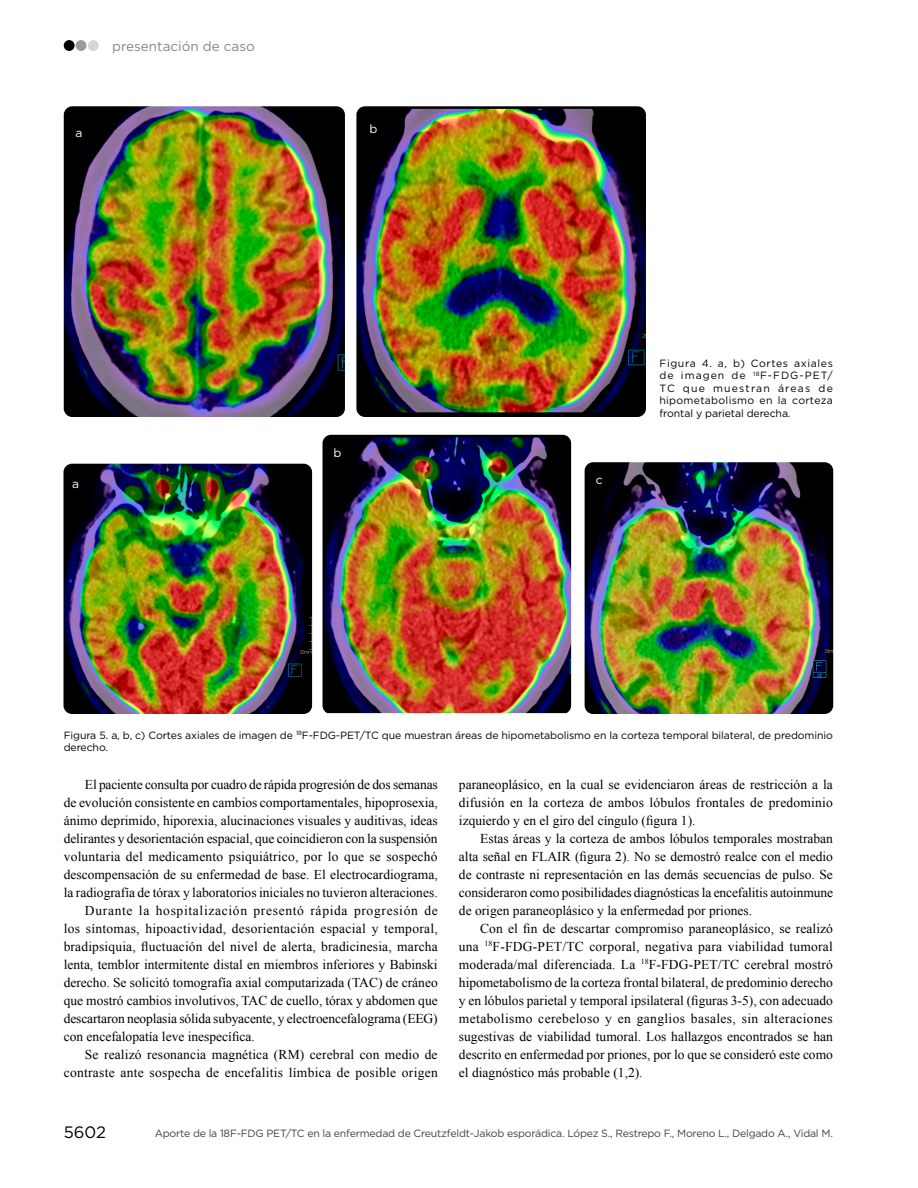
<style>
.page{position:relative;width:918px;height:1188px;background:#fff}
.page>*{position:absolute;margin:0;border:0;box-sizing:border-box;transform-origin:0 0}
.t1{font:16.5px "Gotham";color:#000}
._01_Normal_cuerpo_de{font:13.5px/18px "Times New Roman";color:#000;text-align:justify}
._01_Normal_cuerpo_de-2{font:13.5px/18px "Times New Roman";letter-spacing:.02em;color:#000;text-align:right}
.t2{font:13.5px "Gotham";color:#868687}
._02_Parrafo_resumen{font:12px "Gotham";color:#fff}
.pie_de_foto_nuevo{font:10.5px/12.6px "Gotham";letter-spacing:-.01em;color:#000;text-align:justify}
.t3{font:10.5px "Gotham";letter-spacing:-.02em;color:#3f4141}
</style>
<div class="page">
<div style="left:64px;top:40px;width:11px;height:11px;background:#000;border-radius:50%"></div>
<div style="left:76px;top:40px;width:10px;height:11px;background:#9a9a9b;border-radius:50%"></div>
<div style="left:88px;top:40px;width:11px;height:11px;background:#d6d6d6;border-radius:50%"></div>
<img style="left:64px;top:106px;width:281px;height:311px">
<img style="left:356px;top:106px;width:290px;height:311px">
<img style="left:63px;top:464px;width:249px;height:250px">
<img style="left:323px;top:435px;width:248px;height:278px">
<img style="left:585px;top:462px;width:248px;height:252px">
<div style="left:76px;top:127px;width:7px;height:9px;background:#000"></div>
<div style="left:72px;top:478px;width:7px;height:10px;background:#000"></div>
<p class="_02_Parrafo_resumen" style="left:76px;top:125px;width:8px">a</p>
<p class="t2" style="left:112px;top:37px;width:144px">presentación de caso</p>
<p class="_02_Parrafo_resumen" style="left:370px;top:121px;width:9px">b</p>
<p class="_02_Parrafo_resumen" style="left:72px;top:476px;width:8px">a</p>
<p class="_02_Parrafo_resumen" style="left:333px;top:445px;width:9px">b</p>
<p class="_02_Parrafo_resumen" style="left:596px;top:472px;width:8px">c</p>
<p class="pie_de_foto_nuevo" style="left:660px;top:356px;width:175px">Figura 4. a, b) Cortes axiales de imagen de <sup>18</sup>F-FDG-PET/ TC que muestran áreas de hipometabolismo en la corteza frontal y parietal derecha.</p>
<p class="pie_de_foto_nuevo" style="left:64px;top:729px;width:771px">Figura 5. a, b, c) Cortes axiales de imagen de <sup>18</sup>F-FDG-PET/TC que muestran áreas de hipometabolismo en la corteza temporal bilateral, de predominio derecho.</p>
<p class="_01_Normal_cuerpo_de" style="left:64px;top:775px;width:376px;text-indent:21px">El paciente consulta por cuadro de rápida progresión de dos semanas de evolución consistente en cambios comportamentales, hipoprosexia, ánimo deprimido, hiporexia, alucinaciones visuales y auditivas, ideas delirantes y desorientación espacial, que coincidieron con la suspensión voluntaria del medicamento psiquiátrico, por lo que se sospechó descompensación de su enfermedad de base. El electrocardiograma, la radiografía de tórax y laboratorios iniciales no tuvieron alteraciones.</p>
<p class="_01_Normal_cuerpo_de" style="left:64px;top:901px;width:376px;text-indent:21px">Durante la hospitalización presentó rápida progresión de los síntomas, hipoactividad, desorientación espacial y temporal, bradipsiquia, fluctuación del nivel de alerta, bradicinesia, marcha lenta, temblor intermitente distal en miembros inferiores y Babinski derecho. Se solicitó tomografía axial computarizada (TAC) de cráneo que mostró cambios involutivos, TAC de cuello, tórax y abdomen que descartaron neoplasia sólida subyacente, y electroencefalograma (EEG) con encefalopatía leve inespecífica.</p>
<p class="_01_Normal_cuerpo_de-2" style="left:64px;top:1045px;width:376px">Se realizó resonancia magnética (RM) cerebral con medio de contraste ante sospecha de encefalitis límbica de posible origen</p>
<p class="_01_Normal_cuerpo_de" style="left:459px;top:775px;width:375px">paraneoplásico, en la cual se evidenciaron áreas de restricción a la difusión en la corteza de ambos lóbulos frontales de predominio izquierdo y en el giro del cíngulo (figura 1).</p>
<p class="_01_Normal_cuerpo_de" style="left:459px;top:829px;width:376px;text-indent:21px">Estas áreas y la corteza de ambos lóbulos temporales mostraban alta señal en FLAIR (figura 2). No se demostró realce con el medio de contraste ni representación en las demás secuencias de pulso. Se consideraron como posibilidades diagnósticas la encefalitis autoinmune de origen paraneoplásico y la enfermedad por priones.</p>
<p class="_01_Normal_cuerpo_de" style="left:459px;top:919px;width:376px;text-indent:21px">Con el fin de descartar compromiso paraneoplásico, se realizó una <sup>18</sup>F-FDG-PET/TC corporal, negativa para viabilidad tumoral moderada/mal diferenciada. La <sup>18</sup>F-FDG-PET/TC cerebral mostró hipometabolismo de la corteza frontal bilateral, de predominio derecho y en lóbulos parietal y temporal ipsilateral (figuras 3-5), con adecuado metabolismo cerebeloso y en ganglios basales, sin alteraciones sugestivas de viabilidad tumoral. Los hallazgos encontrados se han descrito en enfermedad por priones, por lo que se consideró este como el diagnóstico más probable (1,2).</p>
<p class="t1" style="left:64px;top:1122px;width:44px">5602</p>
<p class="t3" style="left:155px;top:1126px;width:680px">Aporte de la 18F-FDG PET/TC en la enfermedad de Creutzfeldt-Jakob esporádica. López S., Restrepo F., Moreno L., Delgado A., Vidal M.</p>
</div>
